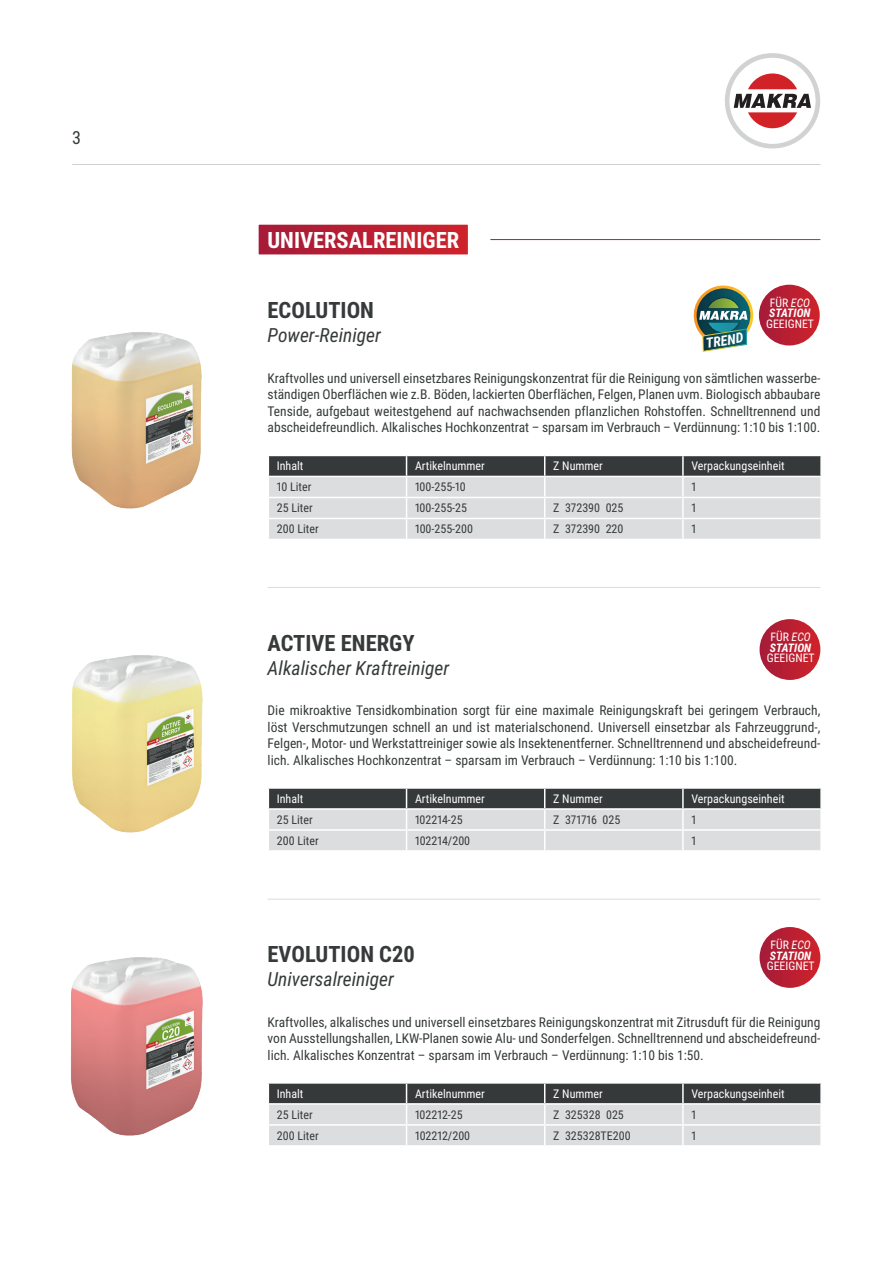
<style>
.page{position:relative;width:893px;height:1263px;background:#fff}
.page>*{position:absolute;margin:0;border:0;box-sizing:border-box;transform-origin:0 0}
.t1{font:700 22.5px "Roboto Condensed";color:#363a3a}
.t2{font:700 22.5px "Roboto Condensed";color:#fff}
.t3{font:italic 19.5px "Roboto Condensed";color:#363a3a}
.t4{font:18px "Roboto Condensed";color:#35393a}
.t5{font:italic 700 13.95px "Roboto Condensed";color:#fff}
.t6{font:13.5px/16.5px "Roboto Condensed";color:#363a3a;text-align:justify}
.t7{font:12px "Roboto Condensed";color:#363a3a}
.t8{font:12px "Roboto Condensed";color:#fff}
.t9{font:italic 700 11.85px/10.5px "Roboto Condensed";color:#fff}
.t10{font:11.85px "Roboto Condensed";color:#fff}
.s1{font-weight:400;font-style:normal}
.s2{font-weight:400}
</style>
<div class="page">
<hr style="left:268px;top:587px;width:552px;height:1px;background:#dbdddb">
<hr style="left:268px;top:899px;width:552px;height:1px;background:#dbdddb">
<img style="left:71px;top:332px;width:131px;height:177px">
<svg style="left:268px;top:455px;width:553px;height:84px;background:#b6b8ba"></svg>
<hr style="left:682px;top:519px;width:2px;height:20px;background:#fff">
<hr style="left:820px;top:519px;width:2px;height:20px;background:#fff">
<hr style="left:268px;top:497px;width:139px;height:1px;background:#fff">
<hr style="left:407px;top:497px;width:138px;height:1px;background:#fff">
<hr style="left:545px;top:497px;width:138px;height:1px;background:#fff">
<hr style="left:683px;top:497px;width:139px;height:1px;background:#fff">
<hr style="left:268px;top:518px;width:139px;height:1px;background:#fff">
<hr style="left:407px;top:518px;width:138px;height:1px;background:#fff">
<hr style="left:545px;top:518px;width:138px;height:1px;background:#fff">
<hr style="left:683px;top:518px;width:139px;height:1px;background:#fff">
<img style="left:72px;top:655px;width:131px;height:178px">
<svg style="left:268px;top:788px;width:553px;height:62px;background:#a8a9ab"></svg>
<hr style="left:268px;top:829px;width:139px;height:2px;background:#fff">
<hr style="left:407px;top:829px;width:138px;height:2px;background:#fff">
<hr style="left:545px;top:829px;width:138px;height:2px;background:#fff">
<hr style="left:683px;top:829px;width:139px;height:2px;background:#fff">
<img style="left:70px;top:957px;width:133px;height:179px">
<svg style="left:268px;top:1083px;width:553px;height:62px;background:#a8a9ab"></svg>
<hr style="left:268px;top:1124px;width:139px;height:2px;background:#fff">
<hr style="left:407px;top:1124px;width:138px;height:2px;background:#fff">
<hr style="left:545px;top:1124px;width:138px;height:2px;background:#fff">
<hr style="left:683px;top:1124px;width:139px;height:2px;background:#fff">
<svg style="left:258px;top:224px;width:244px;height:31px;background:#c54655"></svg>
<img style="left:693px;top:286px;width:61px;height:66px">
<hr style="left:72px;top:164px;width:749px;height:1px;background:#d1d1d0">
<svg style="left:725px;top:53px;width:95px;height:96px"></svg>
<div style="left:759px;top:285px;width:61px;height:60px;background:linear-gradient(to right,#a41b39,#d0272e);border-radius:30px"></div>
<div style="left:760px;top:619px;width:60px;height:61px;background:linear-gradient(to right,#a51d3b,#ce242b);border-radius:30px"></div>
<div style="left:760px;top:927px;width:60px;height:61px;background:linear-gradient(to right,#a51d3b,#ce242b);border-radius:30px"></div>
<h3 class="t4" style="left:72px;top:125px;width:10px">3</h3>
<h1 class="t2" style="left:267px;top:224px;width:193px">UNIVERSALREINIGER</h1>
<p class="t9" style="left:769px;top:297px;width:43px"><span class="s1">FÜR</span> <span class="s2">ECO<br></span>STATION</p>
<p class="t10" style="left:766px;top:315px;width:50px">GEEIGNET</p>
<h1 class="t1" style="left:268px;top:294px;width:108px">ECOLUTION</h1>
<h2 class="t3" style="left:268px;top:322px;width:115px">Power-Reiniger</h2>
<p class="t6" style="left:268px;top:369px;width:554px">Kraftvolles und universell einsetzbares Reinigungskonzentrat für die Reinigung von sämtlichen wasserbe&shy;ständigen Oberflächen wie z.B. Böden, lackierten Oberflächen, Felgen, Planen uvm. Biologisch abbaubare Tenside, aufgebaut weitestgehend auf nachwachsenden pflanzlichen Rohstoffen. Schnelltrennend und abscheidefreundlich. Alkalisches Hochkonzentrat – sparsam im Verbrauch – Verdünnung: 1:10 bis 1:100.</p>
<p class="t8" style="left:277px;top:458px;width:28px">Inhalt</p>
<p class="t8" style="left:415px;top:458px;width:71px">Artikelnummer</p>
<p class="t8" style="left:553px;top:458px;width:51px">Z Nummer</p>
<p class="t8" style="left:691px;top:458px;width:95px">Verpackungseinheit</p>
<p class="t7" style="left:277px;top:479px;width:36px">10 Liter</p>
<p class="t7" style="left:415px;top:479px;width:52px">100-255-10</p>
<p class="t7" style="left:691px;top:479px;width:6px">1</p>
<p class="t7" style="left:277px;top:500px;width:37px">25 Liter</p>
<p class="t7" style="left:415px;top:500px;width:54px">100-255-25</p>
<p class="t7" style="left:553px;top:500px;width:72px">Z 372390 025</p>
<p class="t7" style="left:691px;top:500px;width:6px">1</p>
<p class="t7" style="left:277px;top:521px;width:43px">200 Liter</p>
<p class="t7" style="left:415px;top:521px;width:59px">100-255-200</p>
<p class="t7" style="left:553px;top:521px;width:72px">Z 372390 220</p>
<p class="t7" style="left:691px;top:521px;width:6px">1</p>
<p class="t5" style="left:704px;top:334px;width:39px;rotate:-9deg">TREND</p>
<p class="t9" style="left:770px;top:631px;width:43px"><span class="s1">FÜR</span> <span class="s2">ECO<br></span>STATION</p>
<p class="t10" style="left:767px;top:650px;width:50px">GEEIGNET</p>
<h1 class="t1" style="left:268px;top:627px;width:148px">ACTIVE ENERGY</h1>
<h2 class="t3" style="left:268px;top:654px;width:183px">Alkalischer Kraftreiniger</h2>
<p class="t6" style="left:268px;top:702px;width:554px">Die mikroaktive Tensidkombination sorgt für eine maximale Reinigungskraft bei geringem Verbrauch, löst Verschmutzungen schnell an und ist materialschonend. Universell einsetzbar als Fahrzeuggrund-, Felgen-, Motor- und Werkstattreiniger sowie als Insektenentferner. Schnelltrennend und abscheidefreund&shy;lich. Alkalisches Hochkonzentrat – sparsam im Verbrauch – Verdünnung: 1:10 bis 1:100.</p>
<p class="t8" style="left:277px;top:790px;width:28px">Inhalt</p>
<p class="t8" style="left:415px;top:790px;width:71px">Artikelnummer</p>
<p class="t8" style="left:553px;top:790px;width:51px">Z Nummer</p>
<p class="t8" style="left:691px;top:790px;width:95px">Verpackungseinheit</p>
<p class="t7" style="left:277px;top:811px;width:37px">25 Liter</p>
<p class="t7" style="left:415px;top:811px;width:49px">102214-25</p>
<p class="t7" style="left:553px;top:811px;width:69px">Z 371716 025</p>
<p class="t7" style="left:691px;top:811px;width:6px">1</p>
<p class="t7" style="left:277px;top:832px;width:43px">200 Liter</p>
<p class="t7" style="left:415px;top:832px;width:57px">102214/200</p>
<p class="t7" style="left:691px;top:832px;width:6px">1</p>
<p class="t9" style="left:770px;top:939px;width:43px"><span class="s1">FÜR</span> <span class="s2">ECO<br></span>STATION</p>
<p class="t10" style="left:767px;top:958px;width:50px">GEEIGNET</p>
<h1 class="t1" style="left:268px;top:938px;width:149px">EVOLUTION C20</h1>
<h2 class="t3" style="left:268px;top:965px;width:128px">Universalreiniger</h2>
<p class="t6" style="left:268px;top:1013px;width:554px">Kraftvolles, alkalisches und universell einsetzbares Reinigungskonzentrat mit Zitrusduft für die Reinigung von Ausstellungshallen, LKW-Planen sowie Alu- und Sonderfelgen. Schnelltrennend und abscheidefreund&shy;lich. Alkalisches Konzentrat – sparsam im Verbrauch – Verdünnung: 1:10 bis 1:50.</p>
<p class="t8" style="left:277px;top:1085px;width:28px">Inhalt</p>
<p class="t8" style="left:415px;top:1085px;width:71px">Artikelnummer</p>
<p class="t8" style="left:553px;top:1085px;width:51px">Z Nummer</p>
<p class="t8" style="left:691px;top:1085px;width:95px">Verpackungseinheit</p>
<p class="t7" style="left:277px;top:1106px;width:37px">25 Liter</p>
<p class="t7" style="left:415px;top:1106px;width:49px">102212-25</p>
<p class="t7" style="left:553px;top:1106px;width:72px">Z 325328 025</p>
<p class="t7" style="left:691px;top:1106px;width:6px">1</p>
<p class="t7" style="left:277px;top:1127px;width:43px">200 Liter</p>
<p class="t7" style="left:415px;top:1127px;width:57px">102212/200</p>
<p class="t7" style="left:553px;top:1127px;width:79px">Z 325328TE200</p>
<p class="t7" style="left:691px;top:1127px;width:6px">1</p>
</div>
